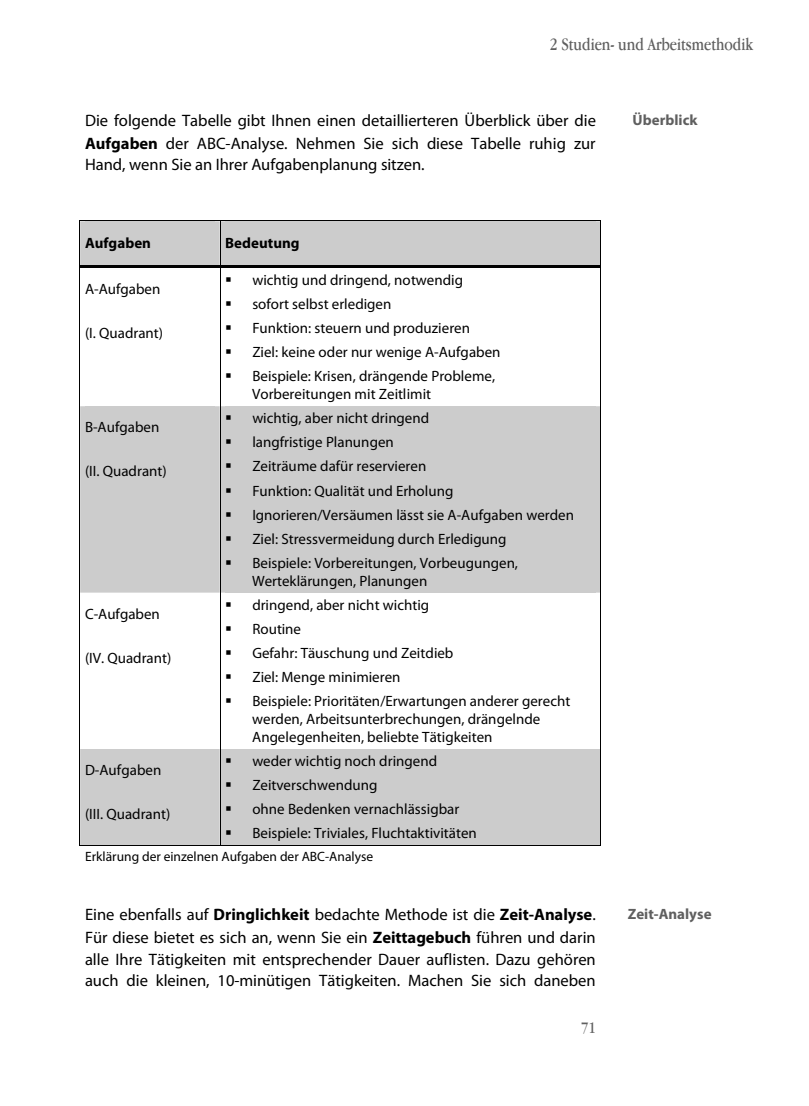
<style>
.page{position:relative;width:809px;height:1106px;background:#fff}
.page>*{position:absolute;margin:0;border:0;box-sizing:border-box;transform-origin:0 0}
.t1{font:18px "Apple Garamond Normal";color:#5f5f5f}
.t2{font:16.5px/22px "Myriad Pro";color:#000;text-align:justify}
.t3{font:16.5px "Apple Garamond Normal";color:#5f5f5f}
.t4{font:15px/24px "Myriad Pro";color:#000}
.t5{font:700 15px "Myriad Pro";letter-spacing:.005em;color:#5f5f5f}
.t6{font:700 15px "Myriad Pro";letter-spacing:.005em;color:#000}
.t7{font:13.5px "Myriad Pro";color:#000}
.s1{font-weight:700}
</style>
<div class="page">
<svg style="left:79px;top:220px;width:522px;height:48px;background:#b8b8b8"></svg>
<hr style="left:79px;top:268px;width:1px;height:138px;background:#000">
<hr style="left:220px;top:268px;width:1px;height:138px;background:#000">
<hr style="left:600px;top:268px;width:1px;height:138px;background:#000">
<div style="left:80px;top:406px;width:140px;height:186px;background:#ccc"></div>
<div style="left:221px;top:406px;width:379px;height:186px;background:#ccc"></div>
<hr style="left:79px;top:406px;width:1px;height:186px;background:#000">
<hr style="left:220px;top:406px;width:1px;height:186px;background:#000">
<hr style="left:600px;top:406px;width:1px;height:186px;background:#000">
<hr style="left:79px;top:592px;width:1px;height:157px;background:#000">
<hr style="left:220px;top:592px;width:1px;height:157px;background:#000">
<hr style="left:600px;top:592px;width:1px;height:157px;background:#000">
<div style="left:80px;top:749px;width:140px;height:96px;background:#ccc"></div>
<div style="left:221px;top:749px;width:379px;height:96px;background:#ccc"></div>
<hr style="left:79px;top:749px;width:1px;height:96px;background:#000">
<hr style="left:79px;top:845px;width:141px;height:1px;background:#000">
<hr style="left:220px;top:749px;width:1px;height:96px;background:#000">
<hr style="left:220px;top:845px;width:380px;height:1px;background:#000">
<hr style="left:600px;top:749px;width:1px;height:96px;background:#000">
<svg style="left:226px;top:416px;width:5px;height:4px"></svg>
<svg style="left:226px;top:440px;width:5px;height:4px"></svg>
<svg style="left:226px;top:464px;width:5px;height:4px"></svg>
<svg style="left:226px;top:488px;width:5px;height:4px"></svg>
<svg style="left:226px;top:512px;width:5px;height:4px"></svg>
<svg style="left:226px;top:536px;width:5px;height:4px"></svg>
<svg style="left:226px;top:560px;width:5px;height:4px"></svg>
<svg style="left:226px;top:758px;width:5px;height:4px"></svg>
<svg style="left:226px;top:782px;width:5px;height:4px"></svg>
<svg style="left:226px;top:806px;width:5px;height:5px"></svg>
<svg style="left:226px;top:830px;width:5px;height:4px"></svg>
<p class="t1" style="left:549px;top:38px;width:205px">2 Studien- und Arbeitsmethodik</p>
<p class="t2" style="left:85px;top:111px;width:512px">Die folgende Tabelle gibt Ihnen einen detaillierteren Überblick über die <span class="s1">Aufgaben</span> der ABC-Analyse. Nehmen Sie sich diese Tabelle ruhig zur Hand, wenn Sie an Ihrer Aufgabenplanung sitzen.</p>
<p class="t6" style="left:85px;top:237px;width:68px">Aufgaben</p>
<p class="t6" style="left:225px;top:237px;width:76px">Bedeutung</p>
<p class="t4" style="left:85px;top:278px;width:77px">A-Aufgaben</p>
<p class="t4" style="left:85px;top:322px;width:79px">(I. Quadrant)</p>
<p class="t4" style="left:252px;top:269px;width:250px">wichtig und dringend, notwendig sofort selbst erledigen<br>Funktion: steuern und produzieren<br>Ziel: keine oder nur wenige A-Aufgaben Beispiele: Krisen, drängende Probleme,</p>
<p class="t4" style="left:252px;top:383px;width:180px">Vorbereitungen mit Zeitlimit</p>
<p class="t4" style="left:85px;top:416px;width:76px">B-Aufgaben</p>
<p class="t4" style="left:85px;top:460px;width:83px">(II. Quadrant)</p>
<p class="t4" style="left:85px;top:603px;width:76px">C-Aufgaben</p>
<p class="t4" style="left:85px;top:646px;width:88px">(IV. Quadrant)</p>
<p class="t4" style="left:252px;top:407px;width:323px">wichtig, aber nicht dringend<br>langfristige Planungen<br>Zeiträume dafür reservieren<br>Funktion: Qualität und Erholung Ignorieren/Versäumen lässt sie A-Aufgaben werden Ziel: Stressvermeidung durch Erledigung<br>Beispiele: Vorbereitungen, Vorbeugungen,</p>
<p class="t4" style="left:252px;top:570px;width:177px">Werteklärungen, Planungen</p>
<p class="t4" style="left:252px;top:594px;width:319px">dringend, aber nicht wichtig<br>Routine<br>Gefahr: Täuschung und Zeitdieb<br>Ziel: Menge minimieren<br>Beispiele: Prioritäten/Erwartungen anderer gerecht</p>
<p class="t4" style="left:252px;top:711px;width:290px;line-height:17.9px">werden, Arbeitsunterbrechungen, drängelnde<br>Angelegenheiten, beliebte Tätigkeiten</p>
<p class="t4" style="left:252px;top:750px;width:226px">weder wichtig noch dringend<br>Zeitverschwendung<br>ohne Bedenken vernachlässigbar<br>Beispiele: Triviales, Fluchtaktivitäten</p>
<p class="t7" style="left:85px;top:852px;width:289px">Erklärung der einzelnen Aufgaben der ABC-Analyse</p>
<p class="t4" style="left:85px;top:759px;width:78px">D-Aufgaben</p>
<p class="t4" style="left:85px;top:803px;width:87px">(III. Quadrant)</p>
<p class="t2" style="left:85px;top:905px;width:512px">Eine ebenfalls auf <span class="s1">Dringlichkeit</span> bedachte Methode ist die <span class="s1">Zeit-Analyse</span>.<br>Für diese bietet es sich an, wenn Sie ein <span class="s1">Zeittagebuch</span> führen und darin alle Ihre Tätigkeiten mit entsprechender Dauer auflisten. Dazu gehören auch die kleinen, 10-minütigen Tätigkeiten. Machen Sie sich daneben</p>
<p class="t3" style="left:581px;top:1021px;width:16px">71</p>
<p class="t5" style="left:632px;top:115px;width:66px">Überblick</p>
<p class="t5" style="left:627px;top:908px;width:85px">Zeit-Analyse</p>
</div>
